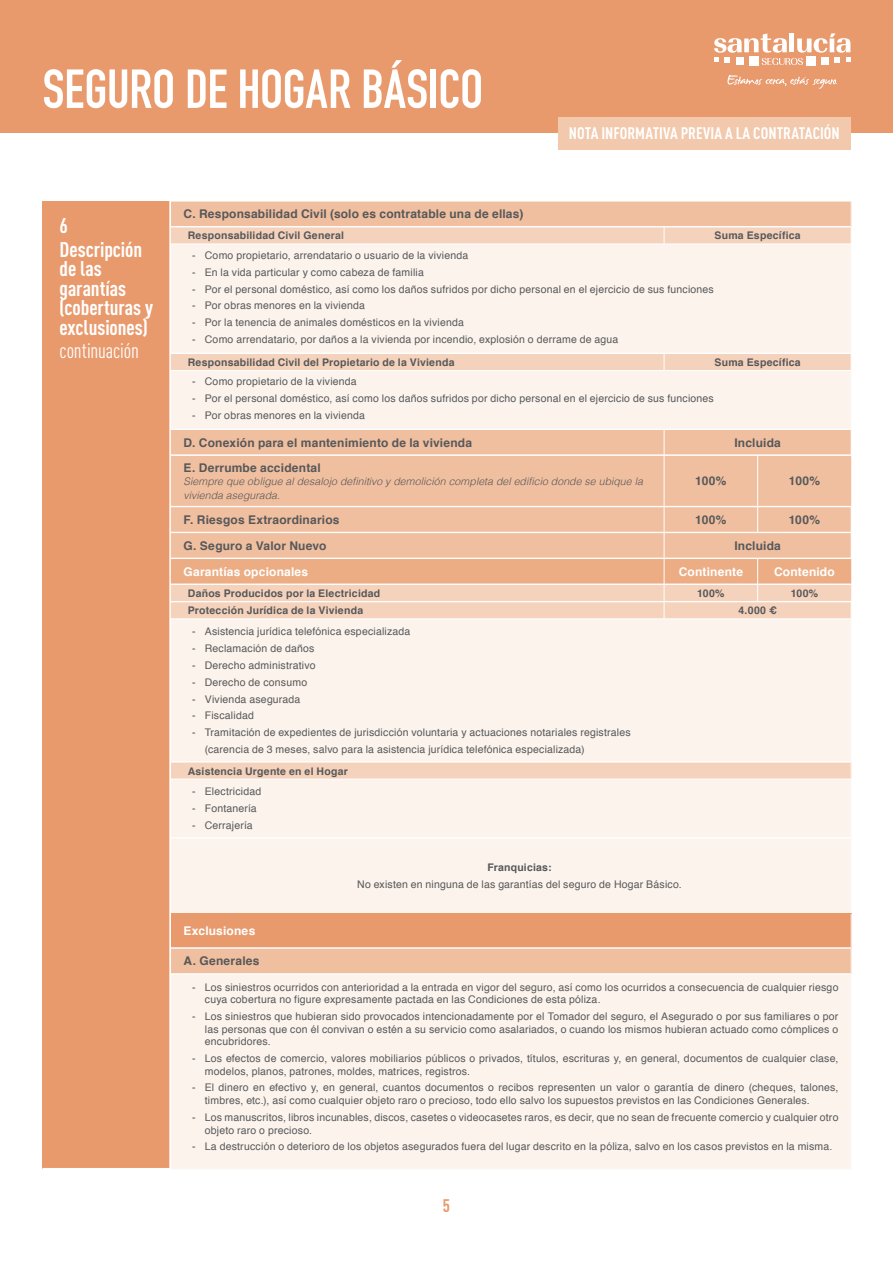
<style>
.page{position:relative;width:893px;height:1263px;background:#fff}
.page>*{position:absolute;margin:0;border:0;box-sizing:border-box;transform-origin:0 0}
.t1{font:700 54px "DIN Condensed";letter-spacing:-.005em;color:#fff}
.t2{font:700 condensed 21px/19.5px "DIN Pro";letter-spacing:-.005em;color:#fff}
.t3{font:condensed 21px "DIN Pro";letter-spacing:-.005em;color:#fff}
.t4{font:700 condensed 18px "DIN Pro";color:#e89a6d}
.t5{font:700 condensed 16.5px "DIN Pro";color:#fff}
.t6{font:700 12px "Helvetica";letter-spacing:.015em;color:#57585a}
.t7{font:700 12px "Helvetica";letter-spacing:.015em;color:#fff}
.t8{font:10.5px/12.6px "Helvetica";letter-spacing:.015em;color:#57585a}
.t9{font:700 10.5px "Helvetica";letter-spacing:.02em;color:#57585a}
.t10{font:italic 300 10.5px/13.5px "Helvetica";letter-spacing:.005em;color:#57585a}
</style>
<div class="page">
<div style="left:0;top:0;width:893px;height:133px;background:#e89a6d"></div>
<div style="left:749px;top:57px;width:10px;height:9px;background:#fff"></div>
<div style="left:806px;top:57px;width:9px;height:9px;background:#fff"></div>
<svg style="left:714px;top:33px;width:136px;height:32px"></svg>
<svg style="left:727px;top:75px;width:110px;height:14px"></svg>
<div style="left:558px;top:117px;width:292px;height:32px;background:#f2c9ac"></div>
<div style="left:43px;top:201px;width:127px;height:968px;background:#e89a6d"></div>
<hr style="left:43px;top:1168px;width:128px;height:1px;background:#fff">
<hr style="left:169px;top:201px;width:2px;height:967px;background:#fff">
<div style="left:171px;top:244px;width:680px;height:109px;background:#fbf3ec"></div>
<svg style="left:171px;top:201px;width:681px;height:43px;background:#f2c9af"></svg>
<hr style="left:171px;top:244px;width:493px;height:1px;background:#fff">
<hr style="left:664px;top:244px;width:187px;height:1px;background:#fff">
<div style="left:171px;top:370px;width:680px;height:59px;background:#fbf3ec"></div>
<div style="left:171px;top:353px;width:681px;height:17px;background:#f5d2bb"></div>
<hr style="left:171px;top:370px;width:493px;height:1px;background:#fff">
<hr style="left:664px;top:370px;width:187px;height:1px;background:#fff">
<div style="left:171px;top:619px;width:680px;height:143px;background:#fbf3ec"></div>
<hr style="left:171px;top:761px;width:493px;height:1px;background:#fff">
<hr style="left:664px;top:761px;width:187px;height:1px;background:#fff">
<div style="left:171px;top:762px;width:680px;height:17px;background:#f5d2bb"></div>
<div style="left:171px;top:779px;width:680px;height:59px;background:#fbf3ec"></div>
<hr style="left:171px;top:762px;width:680px;height:1px;background:#fff">
<svg style="left:851px;top:762px;width:1px;height:17px"></svg>
<hr style="left:171px;top:779px;width:680px;height:1px;background:#fff">
<hr style="left:171px;top:837px;width:680px;height:1px;background:#fff">
<div style="left:171px;top:838px;width:680px;height:75px;background:#fbf3ec"></div>
<hr style="left:171px;top:838px;width:680px;height:1px;background:#fff">
<svg style="left:171px;top:430px;width:681px;height:189px;background:#f0c2a4"></svg>
<hr style="left:171px;top:584px;width:493px;height:1px;background:#fff">
<hr style="left:664px;top:584px;width:94px;height:1px;background:#fff">
<hr style="left:758px;top:584px;width:93px;height:1px;background:#fff">
<div style="left:171px;top:914px;width:680px;height:34px;background:#e89a6d"></div>
<hr style="left:171px;top:947px;width:680px;height:1px;background:#fff">
<div style="left:171px;top:974px;width:680px;height:195px;background:#fbf3ec"></div>
<hr style="left:171px;top:974px;width:680px;height:1px;background:#fff">
<div style="left:171px;top:948px;width:680px;height:26px;background:#f0bf9f"></div>
<hr style="left:171px;top:948px;width:680px;height:1px;background:#fff">
<svg style="left:851px;top:948px;width:1px;height:25px"></svg>
<hr style="left:171px;top:973px;width:680px;height:1px;background:#fff">
<h1 class="t1" style="left:43px;top:57px;width:442px">SEGURO DE HOGAR BÁSICO</h1>
<h3 class="t5" style="left:569px;top:121px;width:272px">NOTA INFORMATIVA PREVIA A LA CONTRATACIÓN</h3>
<h2 class="t2" style="left:60px;top:212px;width:84px;line-height:23.7px">6<br>Descripción</h2>
<h2 class="t2" style="left:60px;top:257px;width:95px">de las garantías (coberturas y exclusiones)</h2>
<h2 class="t3" style="left:60px;top:336px;width:81px">continuación</h2>
<p class="t6" style="left:184px;top:204px;width:341px">C. Responsabilidad Civil (solo es contratable una de ellas)</p>
<p class="t9" style="left:188px;top:227px;width:158px">Responsabilidad Civil General</p>
<p class="t9" style="left:715px;top:227px;width:88px">Suma Específica</p>
<p class="t8" style="left:192px;top:249px;width:278px">- Como propietario, arrendatario o usuario de la vivienda</p>
<p class="t8" style="left:192px;top:266px;width:233px">- En la vida particular y como cabeza de familia</p>
<p class="t8" style="left:192px;top:283px;width:523px">- Por el personal doméstico, así como los daños sufridos por dicho personal en el ejercicio de sus funciones</p>
<p class="t8" style="left:192px;top:300px;width:174px">- Por obras menores en la vivienda</p>
<p class="t8" style="left:192px;top:317px;width:273px">- Por la tenencia de animales domésticos en la vivienda</p>
<p class="t8" style="left:192px;top:333px;width:428px">- Como arrendatario, por daños a la vivienda por incendio, explosión o derrame de agua</p>
<p class="t9" style="left:188px;top:354px;width:268px">Responsabilidad Civil del Propietario de la Vivienda</p>
<p class="t9" style="left:715px;top:354px;width:88px">Suma Específica</p>
<p class="t8" style="left:192px;top:376px;width:166px">- Como propietario de la vivienda</p>
<p class="t8" style="left:192px;top:393px;width:523px">- Por el personal doméstico, así como los daños sufridos por dicho personal en el ejercicio de sus funciones</p>
<p class="t8" style="left:192px;top:409px;width:174px">- Por obras menores en la vivienda</p>
<p class="t6" style="left:184px;top:433px;width:290px">D. Conexión para el mantenimiento de la vivienda</p>
<p class="t6" style="left:734px;top:433px;width:48px">Incluida</p>
<p class="t6" style="left:184px;top:458px;width:139px">E. Derrumbe accidental</p>
<p class="t10" style="left:184px;top:474px;width:461px">Siempre que obligue al desalojo definitivo y demolición completa del edificio donde se ubique la vivienda asegurada.</p>
<p class="t6" style="left:695px;top:471px;width:33px">100%</p>
<p class="t6" style="left:789px;top:471px;width:33px">100%</p>
<p class="t6" style="left:184px;top:510px;width:157px">F. Riesgos Extraordinarios</p>
<p class="t6" style="left:695px;top:510px;width:33px">100%</p>
<p class="t6" style="left:789px;top:510px;width:33px">100%</p>
<p class="t6" style="left:184px;top:536px;width:144px">G. Seguro a Valor Nuevo</p>
<p class="t6" style="left:734px;top:536px;width:48px">Incluida</p>
<p class="t7" style="left:184px;top:562px;width:126px">Garantías opcionales</p>
<p class="t7" style="left:679px;top:562px;width:66px">Continente</p>
<p class="t7" style="left:774px;top:562px;width:62px">Contenido</p>
<p class="t9" style="left:188px;top:585px;width:194px">Daños Producidos por la Electricidad</p>
<p class="t9" style="left:697px;top:585px;width:29px">100%</p>
<p class="t9" style="left:791px;top:585px;width:29px">100%</p>
<p class="t9" style="left:188px;top:602px;width:177px">Protección Jurídica de la Vivienda</p>
<p class="t9" style="left:738px;top:602px;width:40px">4.000 €</p>
<p class="t8" style="left:192px;top:625px;width:220px">- Asistencia jurídica telefónica especializada</p>
<p class="t8" style="left:192px;top:642px;width:124px">- Reclamación de daños</p>
<p class="t8" style="left:192px;top:659px;width:125px">- Derecho administrativo</p>
<p class="t8" style="left:192px;top:676px;width:117px">- Derecho de consumo</p>
<p class="t8" style="left:192px;top:693px;width:110px">- Vivienda asegurada</p>
<p class="t8" style="left:192px;top:710px;width:63px">- Fiscalidad</p>
<p class="t8" style="left:205px;top:724px;width:427px;line-height:16.8px;text-indent:-13px">- Tramitación de expedientes de jurisdicción voluntaria y actuaciones notariales registrales (carencia de 3 meses, salvo para la asistencia jurídica telefónica especializada)</p>
<p class="t9" style="left:188px;top:762px;width:161px">Asistencia Urgente en el Hogar</p>
<p class="t8" style="left:192px;top:786px;width:71px">- Electricidad</p>
<p class="t8" style="left:192px;top:803px;width:66px">- Fontanería</p>
<p class="t8" style="left:192px;top:819px;width:62px">- Cerrajería</p>
<p class="t9" style="left:487px;top:859px;width:66px">Franquicias:</p>
<p class="t8" style="left:357px;top:878px;width:326px">No existen en ninguna de las garantías del seguro de Hogar Básico.</p>
<p class="t7" style="left:184px;top:921px;width:73px">Exclusiones</p>
<p class="t6" style="left:184px;top:951px;width:77px">A. Generales</p>
<p class="t8" style="left:205px;top:981px;width:635px;text-indent:-13px">- Los siniestros ocurridos con anterioridad a la entrada en vigor del seguro, así como los ocurridos a consecuencia de cualquier riesgo cuya cobertura no figure expresamente pactada en las Condiciones de esta póliza.</p>
<p class="t8" style="left:205px;top:1010px;width:635px;text-align:justify;text-indent:-13px">- Los siniestros que hubieran sido provocados intencionadamente por el Tomador del seguro, el Asegurado o por sus familiares o por las personas que con él convivan o estén a su servicio como asalariados, o cuando los mismos hubieran actuado como cómplices o encubridores.</p>
<p class="t8" style="left:205px;top:1052px;width:635px;text-indent:-13px">- Los efectos de comercio, valores mobiliarios públicos o privados, títulos, escrituras y, en general, documentos de cualquier clase, modelos, planos, patrones, moldes, matrices, registros.</p>
<p class="t8" style="left:205px;top:1082px;width:635px;text-indent:-13px">- El dinero en efectivo y, en general, cuantos documentos o recibos representen un valor o garantía de dinero (cheques, talones, timbres, etc.), así como cualquier objeto raro o precioso, todo ello salvo los supuestos previstos en las Condiciones Generales.</p>
<p class="t8" style="left:205px;top:1111px;width:635px;text-indent:-13px">- Los manuscritos, libros incunables, discos, casetes o videocasetes raros, es decir, que no sean de frecuente comercio y cualquier otro objeto raro o precioso.</p>
<p class="t8" style="left:192px;top:1141px;width:642px">- La destrucción o deterioro de los objetos asegurados fuera del lugar descrito en la póliza, salvo en los casos previstos en la misma.</p>
<h3 class="t4" style="left:443px;top:1192px;width:9px">5</h3>
</div>
